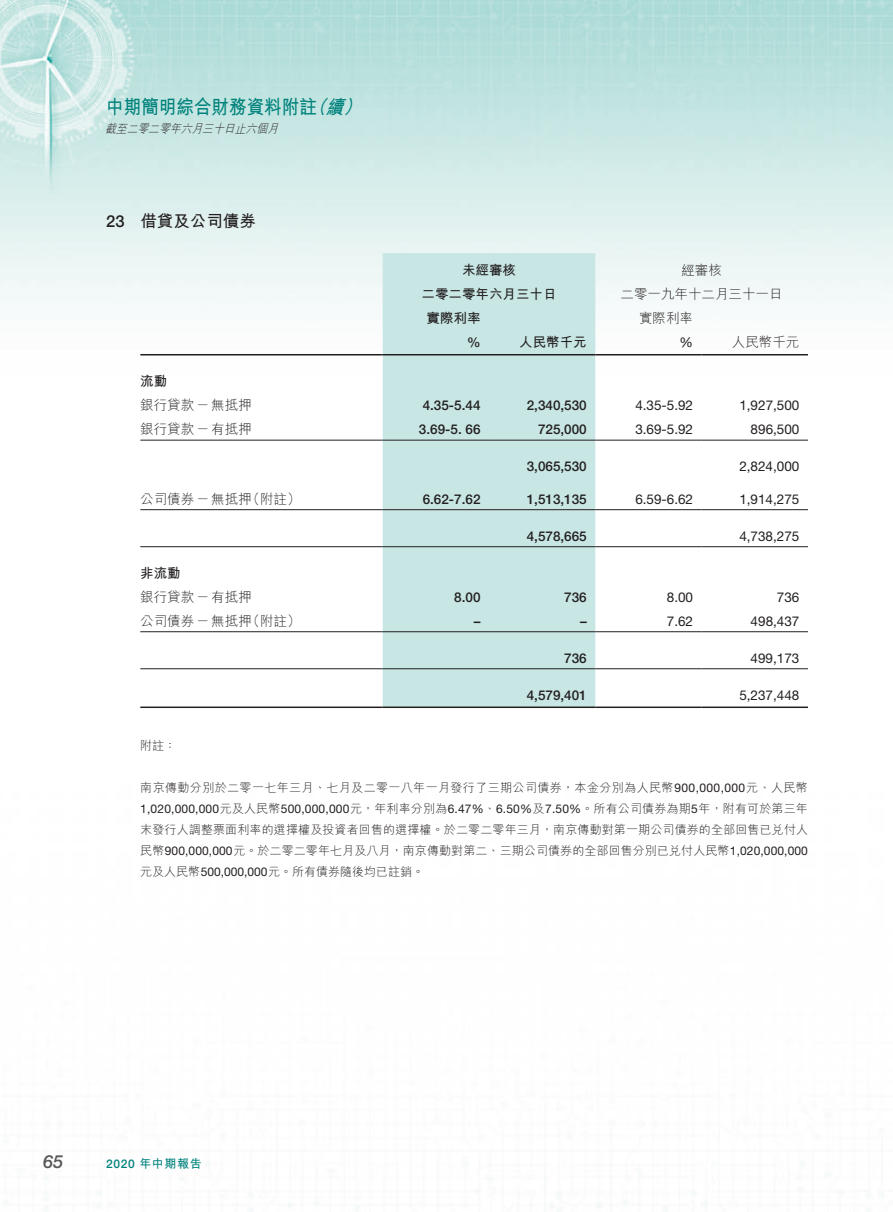
<style>
.page{position:relative;width:893px;height:1212px;background:#fff}
.page>*{position:absolute;margin:0;border:0;box-sizing:border-box;transform-origin:0 0}
.t1{font:700 19.5px "M Hei HK";color:#00827c;scale:.9 1}
.t2{font:italic 700 19.5px "M Hei HK";color:#00827c;scale:.9 1}
.t3{font:italic 500 18px "Helvetica Neue LT Std";color:#57585a}
.t4{font:700 16.5px "M Hei HK";color:#231f20}
.t5{font:500 16.5px "Helvetica Neue LT Std";color:#231f20}
.t6{font:13.5px "Helvetica Neue LT Std";color:#231f20}
.t7{font:500 13.5px "Helvetica Neue LT Std";color:#231f20}
.t8{font:300 13.5px "M Hei HK";color:#231f20}
.t9{font:700 13.5px "M Hei HK";color:#231f20}
.t10{font:300 12px/21px "M Hei HK";letter-spacing:.01em;color:#231f20;text-align:justify}
.t11{font:12px "Helvetica Neue LT Std";letter-spacing:.015em;color:#231f20}
.t12{font:300 12px "M Hei HK";letter-spacing:.035em;color:#231f20}
.t13{font:italic 300 12px "M Hei HK";color:#231f20;scale:.9 1}
.t14{font:700 12px "M Hei HK";letter-spacing:.05em;color:#00827c}
.s1{font-family:"Helvetica Neue LT Std";font-weight:400}
.s2{font-family:"M Hei HK";font-weight:300}
.s3{font-family:"Helvetica Neue LT Std";font-weight:500}
</style>
<div class="page">
<img style="left:0;top:0;width:893px;height:1211px">
<div style="left:383px;top:253px;width:212px;height:453px;background:#c7e6e4"></div>
<hr style="left:140px;top:354px;width:243px;height:1px;background:#231f20">
<hr style="left:383px;top:354px;width:106px;height:1px;background:#231f20">
<hr style="left:489px;top:354px;width:106px;height:1px;background:#231f20">
<hr style="left:595px;top:354px;width:107px;height:1px;background:#231f20">
<hr style="left:702px;top:354px;width:106px;height:1px;background:#231f20">
<hr style="left:140px;top:440px;width:243px;height:1px;background:#231f20">
<hr style="left:383px;top:440px;width:106px;height:1px;background:#231f20">
<hr style="left:489px;top:440px;width:106px;height:1px;background:#231f20">
<hr style="left:595px;top:440px;width:107px;height:1px;background:#231f20">
<hr style="left:702px;top:440px;width:106px;height:1px;background:#231f20">
<hr style="left:140px;top:509px;width:243px;height:1px;background:#231f20">
<hr style="left:383px;top:509px;width:106px;height:1px;background:#231f20">
<hr style="left:489px;top:509px;width:106px;height:1px;background:#231f20">
<hr style="left:595px;top:509px;width:107px;height:1px;background:#231f20">
<hr style="left:702px;top:509px;width:106px;height:1px;background:#231f20">
<hr style="left:140px;top:546px;width:243px;height:1px;background:#231f20">
<hr style="left:383px;top:546px;width:106px;height:1px;background:#231f20">
<hr style="left:489px;top:546px;width:106px;height:1px;background:#231f20">
<hr style="left:595px;top:546px;width:107px;height:1px;background:#231f20">
<hr style="left:702px;top:546px;width:106px;height:1px;background:#231f20">
<hr style="left:140px;top:631px;width:243px;height:1px;background:#231f20">
<hr style="left:383px;top:631px;width:106px;height:1px;background:#231f20">
<hr style="left:489px;top:631px;width:106px;height:1px;background:#231f20">
<hr style="left:595px;top:631px;width:107px;height:1px;background:#231f20">
<hr style="left:702px;top:631px;width:106px;height:1px;background:#231f20">
<hr style="left:140px;top:668px;width:243px;height:1px;background:#231f20">
<hr style="left:383px;top:668px;width:106px;height:1px;background:#231f20">
<hr style="left:489px;top:668px;width:106px;height:1px;background:#231f20">
<hr style="left:595px;top:668px;width:107px;height:1px;background:#231f20">
<hr style="left:702px;top:668px;width:106px;height:1px;background:#231f20">
<hr style="left:140px;top:706px;width:243px;height:2px;background:#231f20">
<hr style="left:383px;top:706px;width:106px;height:2px;background:#231f20">
<hr style="left:489px;top:706px;width:106px;height:2px;background:#231f20">
<hr style="left:595px;top:706px;width:107px;height:2px;background:#231f20">
<hr style="left:702px;top:706px;width:106px;height:2px;background:#231f20">
<h1 class="t1" style="left:106px;top:92px;width:235px">中期簡明綜合財務資料附註</h1>
<p class="t13" style="left:105px;top:122px;width:197px">截至二零二零年六月三十日止六個月</p>
<h1 class="t2" style="left:308px;top:92px;width:28px">（</h1>
<h1 class="t2" style="left:343px;top:92px;width:28px">(</h1>
<h1 class="t2" style="left:326px;top:92px;width:28px">續</h1>
<h3 class="t5" style="left:106px;top:212px;width:20px">23</h3>
<h3 class="t4" style="left:140px;top:209px;width:117px">借貸及公司債券</h3>
<p class="t9" style="left:462px;top:261px;width:55px">未經審核</p>
<p class="t8" style="left:681px;top:263px;width:42px">經審核</p>
<p class="t9" style="left:421px;top:285px;width:136px">二零二零年六月三十日</p>
<p class="t9" style="left:426px;top:309px;width:55px">實際利率</p>
<p class="t9" style="left:519px;top:333px;width:69px">人民幣千元</p>
<p class="t7" style="left:467px;top:334px;width:15px">%</p>
<p class="t8" style="left:621px;top:287px;width:163px">二零一九年十二月三十一日</p>
<p class="t8" style="left:639px;top:311px;width:55px">實際利率</p>
<p class="t6" style="left:680px;top:334px;width:15px">%</p>
<p class="t8" style="left:732px;top:335px;width:69px">人民幣千元</p>
<p class="t9" style="left:140px;top:371px;width:28px">流動</p>
<p class="t8" style="left:140px;top:398px;width:113px">銀行貸款－無抵押</p>
<p class="t7" style="left:423px;top:397px;width:59px">4.35-5.44</p>
<p class="t7" style="left:527px;top:397px;width:62px">2,340,530</p>
<p class="t6" style="left:635px;top:397px;width:59px">4.35-5.92</p>
<p class="t6" style="left:739px;top:397px;width:62px">1,927,500</p>
<p class="t8" style="left:140px;top:422px;width:113px">銀行貸款－有抵押</p>
<p class="t7" style="left:419px;top:421px;width:63px">3.69-5. 66</p>
<p class="t7" style="left:538px;top:421px;width:50px">725,000</p>
<p class="t6" style="left:635px;top:421px;width:59px">3.69-5.92</p>
<p class="t6" style="left:751px;top:421px;width:50px">896,500</p>
<p class="t7" style="left:527px;top:458px;width:62px">3,065,530</p>
<p class="t6" style="left:739px;top:458px;width:62px">2,824,000</p>
<p class="t8" style="left:247px;top:492px;width:55px">（附註(</p>
<p class="t8" style="left:140px;top:492px;width:113px">公司債券－無抵押</p>
<p class="t7" style="left:423px;top:491px;width:59px">6.62-7.62</p>
<p class="t7" style="left:527px;top:491px;width:62px">1,513,135</p>
<p class="t6" style="left:635px;top:491px;width:59px">6.59-6.62</p>
<p class="t6" style="left:739px;top:491px;width:62px">1,914,275</p>
<p class="t7" style="left:527px;top:528px;width:62px">4,578,665</p>
<p class="t6" style="left:739px;top:528px;width:62px">4,738,275</p>
<p class="t9" style="left:140px;top:563px;width:42px">非流動</p>
<p class="t8" style="left:140px;top:590px;width:113px">銀行貸款－有抵押</p>
<p class="t7" style="left:454px;top:589px;width:28px">8.00</p>
<p class="t7" style="left:564px;top:589px;width:24px">736</p>
<p class="t6" style="left:667px;top:589px;width:28px">8.00</p>
<p class="t6" style="left:777px;top:589px;width:24px">736</p>
<p class="t8" style="left:247px;top:614px;width:55px">（附註(</p>
<p class="t8" style="left:140px;top:614px;width:113px">公司債券－無抵押</p>
<p class="t7" style="left:474px;top:613px;width:8px">–</p>
<p class="t7" style="left:580px;top:613px;width:8px">–</p>
<p class="t6" style="left:667px;top:613px;width:28px">7.62</p>
<p class="t6" style="left:751px;top:613px;width:50px">498,437</p>
<p class="t7" style="left:564px;top:650px;width:24px">736</p>
<p class="t6" style="left:751px;top:650px;width:50px">499,173</p>
<p class="t7" style="left:527px;top:687px;width:62px">4,579,401</p>
<p class="t6" style="left:739px;top:687px;width:62px">5,237,448</p>
<p class="t10" style="left:140px;top:734px;width:37px">附註：</p>
<p class="t12" style="left:140px;top:781px;width:669px">南京傳動分別於二零一七年三月、七月及二零一八年一月發行了三期公司債券，本金分別為人民幣<span class="s1">900,000,000</span>元、人民幣</p>
<p class="t11" style="left:140px;top:801px;width:669px">1,020,000,000<span class="s2">元及人民幣</span>500,000,000<span class="s2">元，年利率分別為</span>6.47%<span class="s2">、</span>6.50%<span class="s2">及</span>7.50%<span class="s2">。所有公司債券為期</span>5<span class="s2">年，附有可於第三年</span></p>
<p class="t10" style="left:140px;top:818px;width:669px">末發行人調整票面利率的選擇權及投資者回售的選擇權。於二零二零年三月，南京傳動對第一期公司債券的全部回售已兌付人民幣<span class="s1">900,000,000</span>元。於二零二零年七月及八月，南京傳動對第二、三期公司債券的全部回售分別已兌付人民幣<span class="s1">1,020,000,000</span>元及人民幣<span class="s1">500,000,000</span>元。所有債券隨後均已註銷。</p>
<h2 class="t3" style="left:43px;top:1151px;width:22px">65</h2>
<p class="t14" style="left:106px;top:1155px;width:97px"><span class="s3">2020</span> 年中期報告</p>
</div>
